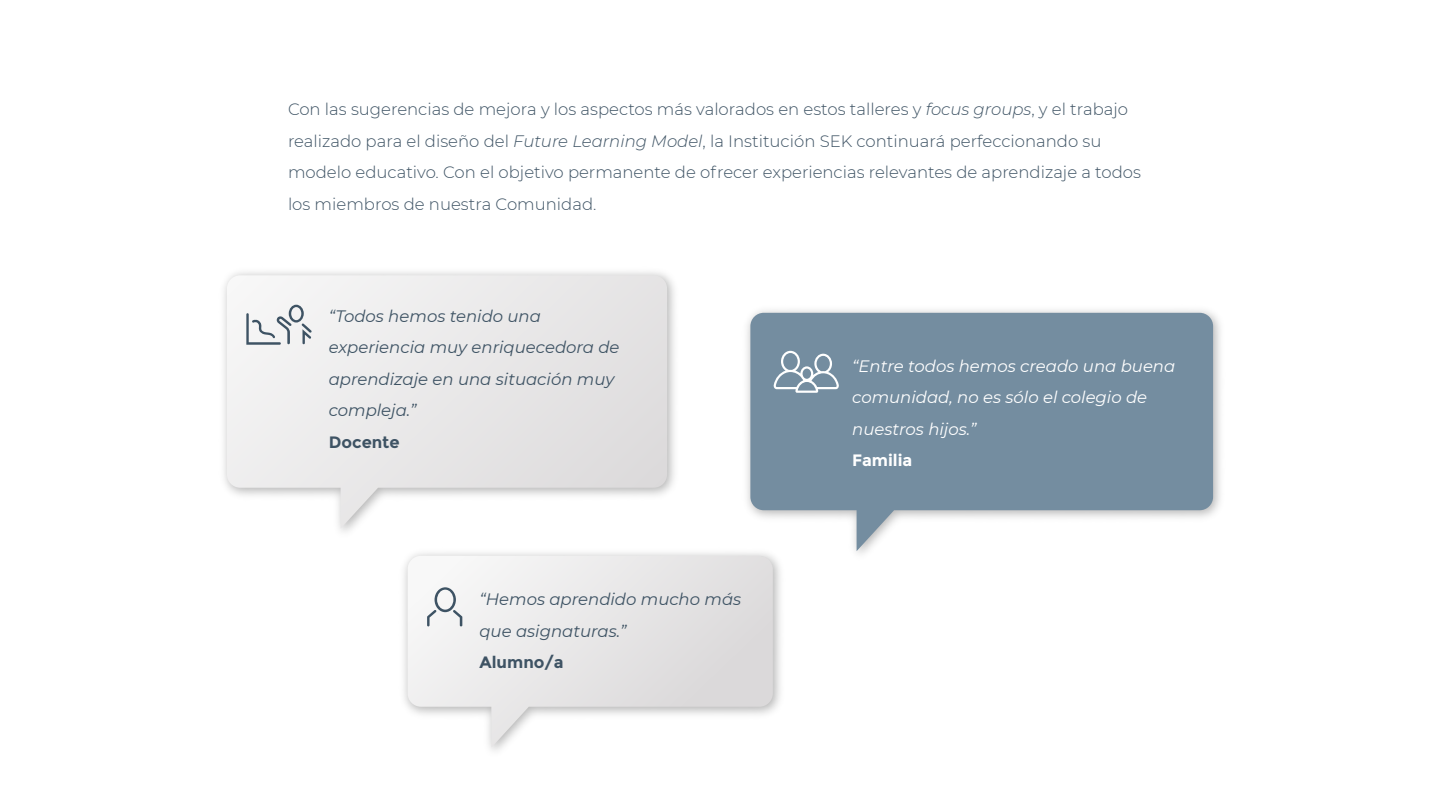
<style>
.page{position:relative;width:1440px;height:810px;background:#fff}
.page>*{position:absolute;margin:0;border:0;box-sizing:border-box;transform-origin:0 0}
.t1{font:300 16.5px/31.5px "Montserrat";color:#3e5364}
.t2{font:italic 16.5px/31.5px "Montserrat";color:#3e5364}
.t3{font:italic 16.5px/31.5px "Montserrat";color:#fff}
.t4{font:700 16.5px "Montserrat";color:#3e5364}
.t5{font:700 16.5px "Montserrat";color:#fff}
.s1{font-style:italic}
</style>
<div class="page">
<svg style="left:408px;top:556px;width:365px;height:192px"></svg>
<svg style="left:227px;top:275px;width:440px;height:254px"></svg>
<img style="left:739px;top:310px;width:482px;height:258px">
<svg style="left:750px;top:313px;width:463px;height:238px;fill:#748da0"></svg>
<svg style="left:246px;top:305px;width:66px;height:40px"></svg>
<svg style="left:427px;top:587px;width:35px;height:39px"></svg>
<svg style="left:773px;top:351px;width:66px;height:42px"></svg>
<p class="t1" style="left:288px;top:93px;width:855px">Con las sugerencias de mejora y los aspectos más valorados en estos talleres y <span class="s1">focus groups</span>, y el trabajo realizado para el diseño del <span class="s1">Future Learning Model</span>, la Institución SEK continuará perfeccionando su modelo educativo. Con el objetivo permanente de ofrecer experiencias relevantes de aprendizaje a todos los miembros de nuestra Comunidad.</p>
<p class="t2" style="left:329px;top:299px;width:292px">“Todos hemos tenido una experiencia muy enriquecedora de aprendizaje en una situación muy compleja.”</p>
<p class="t4" style="left:329px;top:432px;width:73px">Docente</p>
<p class="t2" style="left:479px;top:583px;width:263px">“Hemos aprendido mucho más que asignaturas.”</p>
<p class="t4" style="left:479px;top:652px;width:86px">Alumno/a</p>
<p class="t3" style="left:852px;top:350px;width:325px">“Entre todos hemos creado una buena comunidad, no es sólo el colegio de nuestros hijos.”</p>
<p class="t5" style="left:852px;top:451px;width:62px">Familia</p>
</div>
